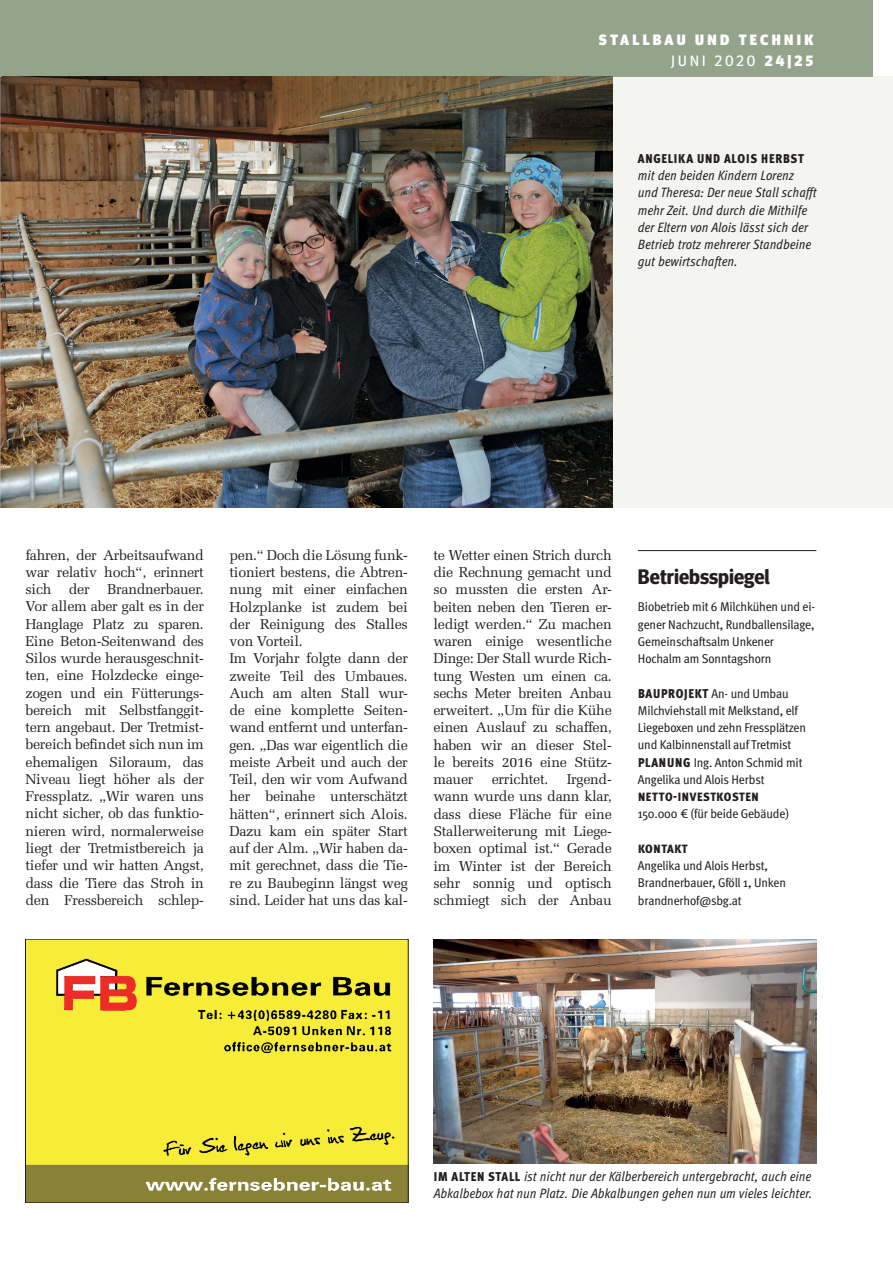
<style>
.page{position:relative;width:893px;height:1263px;background:#fff}
.page>*{position:absolute;margin:0;border:0;box-sizing:border-box;transform-origin:0 0}
.t1{font:700 21px "Meta Head OT";color:#231f20}
.t2{font:900 15px/21px "Meta Head OT";letter-spacing:.215em;color:#fff;text-align:right}
.t3{font:14.25px/17.2px "Melior LT Std";letter-spacing:-.02em;color:#231f20;text-align:justify}
.t4{font:italic condensed 13.5px/17.2px "Meta OT";letter-spacing:.01em;color:#231f20}
.t5{font:condensed 12.75px/17.2px "Meta OT";letter-spacing:-.01em;color:#231f20;scale:1.07 1}
.t6{font:900 condensed 12.75px "Meta OT";letter-spacing:.06em;color:#231f20}
.t7{font:900 condensed 12px "Meta OT";letter-spacing:.05em;color:#231f20;scale:1.05 1}
.s1{font-weight:400}
.s2{font-weight:900}
.s3{font-weight:900;font-style:normal;font-size:12.75px}
</style>
<div class="page">
<div style="left:0;top:77px;width:893px;height:431px;background:#f4f4f0"></div>
<div style="left:1px;top:0;width:872px;height:77px;background:#93a48b"></div>
<img style="left:0;top:77px;width:612px;height:431px">
<hr style="left:638px;top:550px;width:178px;height:1px;background:#231f20">
<img style="left:28px;top:941px;width:378px;height:260px">
<img style="left:434px;top:939px;width:382px;height:224px">
<hr style="left:0;top:0;width:1px;height:77px;background:#93a48b">
<p class="t2" style="left:599px;top:30px;width:216px">STALLBAU UND TECHNIK<br><span class="s1">JUNI 2020</span> 24|25</p>
<p class="t6" style="left:638px;top:150px;width:167px">ANGELIKA UND ALOIS HERBST</p>
<p class="t4" style="left:638px;top:167px;width:180px">mit den beiden Kindern Lorenz und Theresa: Der neue Stall schafft mehr Zeit. Und durch die Mithilfe der Eltern von Alois lässt sich der<br>Betrieb trotz mehrerer Standbeine gut bewirtschaften.</p>
<p class="t3" style="left:26px;top:546px;width:180px">fahren, der Arbeitsaufwand war relativ hoch“, erinnert sich der Brandnerbauer.<br>Vor allem aber galt es in der Hanglage Platz zu sparen.<br>Eine Beton-Seitenwand des Silos wurde herausgeschnit&shy;ten, eine Holzdecke einge&shy;zogen und ein Fütterungs&shy;bereich mit Selbstfanggit&shy;tern angebaut. Der Tretmist&shy;bereich befindet sich nun im ehemaligen Siloraum, das Niveau liegt höher als der Fressplatz. „Wir waren uns nicht sicher, ob das funktio&shy;nieren wird, normalerweise liegt der Tretmistbereich ja tiefer und wir hatten Angst, dass die Tiere das Stroh in den Fressbereich schlep-</p>
<p class="t3" style="left:229px;top:546px;width:180px;text-align:left">pen.“ Doch die Lösung funk&shy;tioniert bestens, die Abtren&shy;nung mit einer einfachen<br>Holzplanke ist zudem bei der Reinigung des Stalles von Vorteil.<br>Im Vorjahr folgte dann der zweite Teil des Umbaues.<br>Auch am alten Stall wur&shy;de eine komplette Seiten&shy;wand entfernt und unterfan&shy;gen. „Das war eigentlich die meiste Arbeit und auch der<br>Teil, den wir vom Aufwand her beinahe unterschätzt hätten“, erinnert sich Alois.<br>Dazu kam ein später Start auf der Alm. „Wir haben da&shy;mit gerechnet, dass die Tie&shy;re zu Baubeginn längst weg sind. Leider hat uns das kal-</p>
<p class="t3" style="left:433px;top:546px;width:180px">te Wetter einen Strich durch die Rechnung gemacht und so mussten die ersten Ar&shy;beiten neben den Tieren er&shy;ledigt werden.“ Zu machen waren einige wesentliche Dinge: Der Stall wurde Rich&shy;tung Westen um einen ca. sechs Meter breiten Anbau erweitert. „Um für die Kühe einen Auslauf zu schaffen, haben wir an dieser Stel&shy;le bereits 2016 eine Stütz&shy;mauer</p>
<p class="t3" style="left:433px;top:771px;width:180px;text-indent:133px">Irgend&shy;wann wurde uns dann klar, dass diese Fläche für eine Stallerweiterung mit Liege&shy;boxen optimal ist.“ Gerade im Winter ist der Bereich sehr sonnig und optisch schmiegt sich der Anbau</p>
<p class="t3" style="left:492px;top:771px;width:58px">errichtet.</p>
<h1 class="t1" style="left:638px;top:564px;width:133px">Betriebsspiegel</h1>
<p class="t5" style="left:638px;top:598px;width:167px">Biobetrieb mit 6 Milchkühen und ei&shy;gener Nachzucht, Rundballensilage,<br>Gemeinschaftsalm Unkener<br>Hochalm am Sonntagshorn</p>
<p class="t5" style="left:638px;top:684px;width:159px"><span class="s2">BAUPROJEKT</span> An- und Umbau<br>Milchviehstall mit Melkstand, elf<br>Liegeboxen und zehn Fressplätzen und Kalbinnenstall auf Tretmist<br><span class="s2">PLANUNG</span> Ing. Anton Schmid mit<br>Angelika und Alois Herbst</p>
<p class="t7" style="left:638px;top:789px;width:117px">NETTO-INVESTKOSTEN</p>
<p class="t5" style="left:638px;top:805px;width:143px">150.000 € (für beide Gebäude)</p>
<p class="t7" style="left:638px;top:841px;width:49px">KONTAKT</p>
<p class="t5" style="left:638px;top:856px;width:140px">Angelika und Alois Herbst,<br>Brandnerbauer, Gföll 1, Unken brandnerhof@sbg.at</p>
<p class="t4" style="left:434px;top:1167px;width:380px"><span class="s3">IM ALTEN STALL</span> ist nicht nur der Kälberbereich untergebracht, auch eine<br>Abkalbebox hat nun Platz. Die Abkalbungen gehen nun um vieles leichter.</p>
</div>
